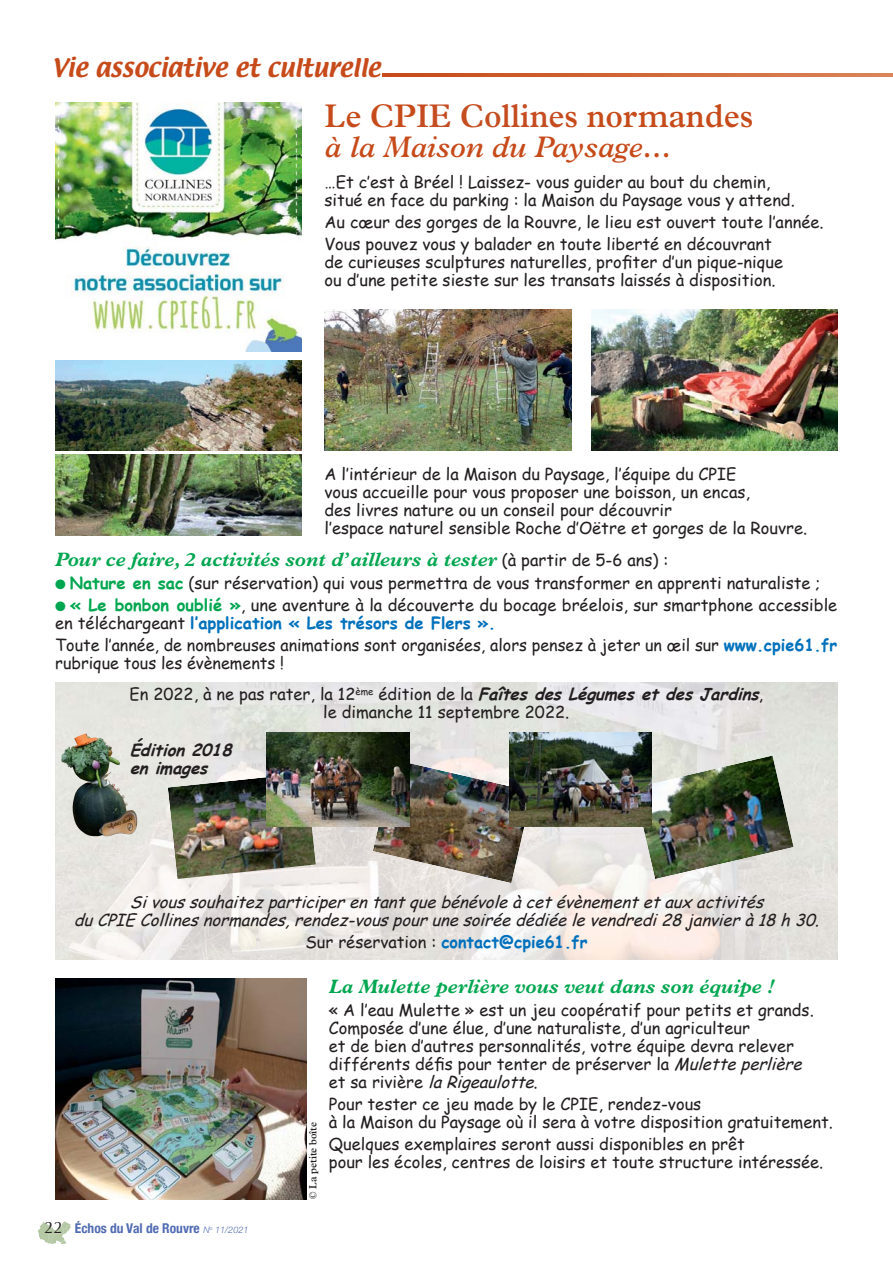
<style>
.page{position:relative;width:893px;height:1263px;background:#fff}
.page>*{position:absolute;margin:0;border:0;box-sizing:border-box;transform-origin:0 0}
.t1{font:600 33px "Plantin";color:#c74a1a;scale:.95 1}
.t2{font:italic 600 30px "Plantin";color:#c74a1a;scale:.95 1}
.t3{font:22.5px "Textile";color:#c74a1a}
.t4{font:italic 700 19.5px "Plantin";color:#00a650}
.t5{font:16.5px/18px "Comic Sans MS";color:#231f20}
.t6{font:italic 16.5px/18px "Comic Sans MS";color:#231f20;text-align:center}
.t7{font:700 16.5px "Comic Sans MS";color:#0071bc}
.t8{font:italic 700 16.5px/18px "Comic Sans MS";color:#231f20}
.t9{font:700 condensed 13.5px "Helvetica Neue";color:#526cb3}
.t10{font:600 10.5px "Plantin";color:#231f20;scale:.95 1}
.s1{color:#c54c20}
.s2{font-family:"Comic Sans MS";font-weight:400;font-style:normal;font-size:16.5px;color:#231f20}
.s3{color:#00a650}
.s4{font-weight:700;color:#00a650}
.s5{font-weight:700;color:#0071bc}
.s6{font-weight:700;font-style:italic}
.s7{font-weight:400;color:#231f20}
.s8{font-style:italic}
.s9{font-family:"Optima";font-weight:400;font-stretch:normal;font-size:16.5px;color:#231f20}
.s10{font-weight:300;font-style:italic;font-stretch:normal;font-size:9px}
</style>
<div class="page">
<img style="left:55px;top:683px;width:783px;height:277px">
<svg style="left:383px;top:74px;width:510px;height:3px;background:#d06738"></svg>
<img style="left:43px;top:1221px;width:28px;height:22px">
<img style="left:55px;top:102px;width:247px;height:250px">
<img style="left:325px;top:309px;width:246px;height:141px">
<img style="left:55px;top:361px;width:247px;height:89px">
<img style="left:55px;top:454px;width:247px;height:81px">
<img style="left:591px;top:309px;width:247px;height:141px">
<img style="left:55px;top:978px;width:251px;height:221px">
<img style="left:168px;top:773px;width:148px;height:106px">
<img style="left:61px;top:733px;width:67px;height:102px">
<img style="left:634px;top:755px;width:160px;height:124px">
<img style="left:373px;top:759px;width:159px;height:124px">
<img style="left:509px;top:733px;width:143px;height:94px">
<img style="left:267px;top:733px;width:142px;height:94px">
<h3 class="t3" style="left:52px;top:54px;width:330px">Vie associative et culturelle</h3>
<h1 class="t1" style="left:325px;top:104px;width:453px">Le CP<span class="s1">IE Colline</span>s normandes</h1>
<h2 class="t2" style="left:325px;top:136px;width:366px">à la Maison du Paysage…</h2>
<p class="t5" style="left:325px;top:172px;width:472px">…Et c’est à Bréel ! Laissez- vous guider au bout du chemin, situé en face du parking : la Maison du Paysage vous y attend.</p>
<p class="t5" style="left:325px;top:210px;width:500px;line-height:22.2px">Au cœur des gorges de la Rouvre, le lieu est ouvert toute l’année.<br>Vous pouvez vous y balader en toute liberté en découvrant</p>
<p class="t5" style="left:325px;top:252px;width:460px">de curieuses sculptures naturelles, profiter d’un pique-nique ou d’une petite sieste sur les transats laissés à disposition.</p>
<p class="t5" style="left:325px;top:465px;width:484px">A l’intérieur de la Maison du Paysage, l’équipe du CPIE<br>vous accueille pour vous proposer une boisson, un encas,<br>des livres nature ou un conseil pour découvrir<br>l’espace naturel sensible Roche d’Oëtre et gorges de la Rouvre.</p>
<p class="t4" style="left:55px;top:553px;width:615px">Pour ce faire, 2 activités sont d’ailleurs à tester <span class="s2">(à partir de 5-6 ans) :</span></p>
<p class="t5" style="left:55px;top:573px;width:767px"><span class="s3">●</span> <span class="s4">Nature en sac</span> (sur réservation) qui vous permettra de vous transformer en apprenti naturaliste ;</p>
<p class="t5" style="left:55px;top:595px;width:783px"><span class="s3">●</span> <span class="s4">« Le bonbon oublié »</span>, une aventure à la découverte du bocage bréelois, sur smartphone accessible en téléchargeant <span class="s5">l’application « Les trésors de Flers ».</span></p>
<p class="t5" style="left:55px;top:635px;width:783px">Toute l’année, de nombreuses animations sont organisées, alors pensez à jeter un œil sur <span class="s5">www.cpie61.fr </span>rubrique tous les évènements !</p>
<p class="t5" style="left:130px;top:685px;width:636px;text-align:center">En 2022, à ne pas rater, la 12<sup>ème</sup> édition de la <span class="s6">Faîtes des Légumes et des Jardins</span>, le dimanche 11 septembre 2022.</p>
<p class="t8" style="left:130px;top:740px;width:109px">Édition 2018 en images</p>
<p class="t6" style="left:74px;top:892px;width:753px">Sivoussouhaitezparticiperentantquebénévoleàcetévènementetauxactivités duCPIECollinesnormandes,rendez-vouspourunesoiréedédiéelevendredi28janvierà18h30.</p>
<p class="t7" style="left:305px;top:930px;width:283px"><span class="s7">Sur réservation :</span> contact@cpie61.fr</p>
<p class="t4" style="left:329px;top:980px;width:447px">La Mulette perlière vous veut dans son équipe !</p>
<p class="t5" style="left:329px;top:1000px;width:486px">« A l’eau Mulette » est un jeu coopératif pour petits et grands.<br>Composée d’une élue, d’une naturaliste, d’un agriculteur<br>et de bien d’autres personnalités, votre équipe devra relever différents défis pour tenter de préserver la <span class="s8">Muletteperlière </span>e t s a r i v i è r e <span class="s8">laRigeaulotte</span>.</p>
<p class="t5" style="left:329px;top:1094px;width:506px">Pour tester ce jeu made by le CPIE, rendez-vous<br>à la Maison du Paysage où il sera à votre disposition gratuitement.</p>
<p class="t5" style="left:329px;top:1134px;width:496px">Quelques exemplaires seront aussi disponibles en prêt<br>pour les écoles, centres de loisirs et toute structure intéressée.</p>
<p class="t10" style="left:309px;top:1199px;width:83px;rotate:-90deg">© La petite boîte</p>
<p class="t9" style="left:45px;top:1220px;width:205px"><span class="s9">22</span> Échos du Val de Rouvre <span class="s10">N</span><sup>o</sup> <span class="s10">11/2021</span></p>
</div>
